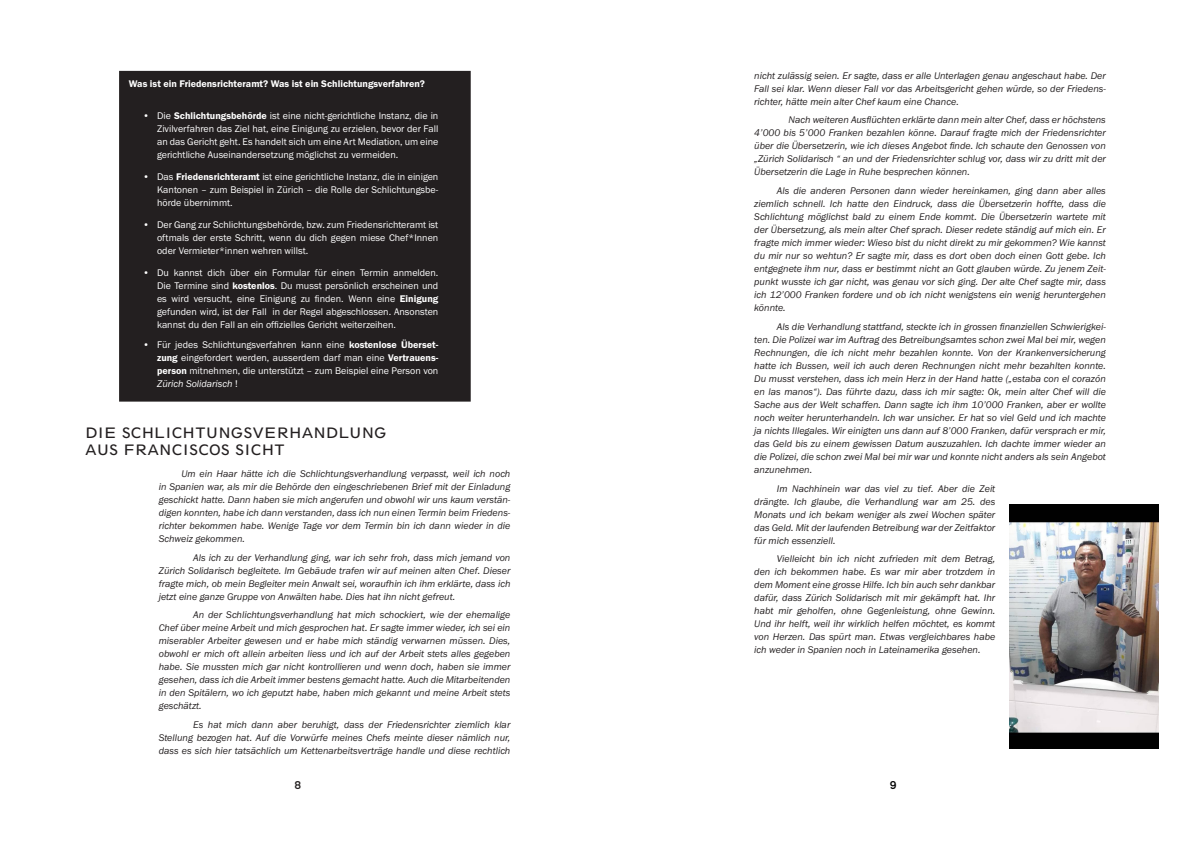
<style>
.page{position:relative;width:1191px;height:842px;background:#fff}
.page>*{position:absolute;margin:0;border:0;box-sizing:border-box;transform-origin:0 0}
.t1{font:15px/17px "Spartan LT Std Book Class";color:#231f20}
.t2{font:500 12px "Transport D";color:#231f20}
.t3{font:500 12px "Transport D";color:#000001}
.t4{font:10px/13px "Franklin Gothic URW Boo Ita";color:#231f20;text-align:justify}
.t5{font:10px/13px "Franklin Gothic URW Boo";color:#fff;text-align:justify}
.t6{font:10px "Franklin Gothic URW Dem";color:#fff}
.t7{font:10px "Franklin Gothic URW Boo Ita";color:#fff}
.s1{font-family:"Franklin Gothic URW Dem"}
.s2{font-family:"Franklin Gothic URW Boo"}
</style>
<div class="page">
<img style="left:1009px;top:505px;width:149px;height:243px">
<div style="left:119px;top:71px;width:352px;height:331px;background:#231f20"></div>
<p class="t6" style="left:129px;top:77px;width:298px">Was ist ein Friedensrichteramt? Was ist ein Schlichtungsverfahren?</p>
<p class="t5" style="left:157px;top:109px;width:283px;text-indent:-14px">• Die <span class="s1">Schlichtungsbehörde</span> ist eine nicht-gerichtliche Instanz, die in Zivilverfahren das Ziel hat, eine Einigung zu erzielen, bevor der Fall an das Gericht geht. Es handelt sich um eine Art Mediation, um eine gerichtliche Auseinandersetzung möglichst zu vermeiden.</p>
<p class="t5" style="left:157px;top:170px;width:283px;text-indent:-14px">• Das <span class="s1">Friedensrichteramt</span> ist eine gerichtliche Instanz, die in einigen Kantonen – zum Beispiel in Zürich – die Rolle der Schlichtungsbe&shy;hörde übernimmt.</p>
<p class="t5" style="left:157px;top:218px;width:283px;text-indent:-14px">• Der Gang zur Schlichtungsbehörde, bzw. zum Friedensrichteramt ist oftmals der erste Schritt, wenn du dich gegen miese Chef*Innen oder Vermieter*innen wehren willst.</p>
<p class="t5" style="left:157px;top:266px;width:283px;text-indent:-14px">• Du kannst dich über ein Formular für einen Termin anmelden.<br>Die Termine sind <span class="s1">kostenlos</span>. Du musst persönlich erscheinen und es wird versucht, eine Einigung zu finden. Wenn eine <span class="s1">Einigung </span>gefunden wird, ist der Fall in der Regel abgeschlossen. Ansonsten kannst du den Fall an ein offizielles Gericht weiterzeihen.</p>
<p class="t5" style="left:157px;top:338px;width:283px;text-indent:-14px">• Für jedes Schlichtungsverfahren kann eine <span class="s1">kostenlose Überset&shy;zung</span> eingefordert werden, ausserdem darf man eine <span class="s1">Vertrauens&shy;person</span> mitnehmen, die unterstützt – zum Beispiel eine Person von</p>
<p class="t7" style="left:157px;top:378px;width:82px">Zürich Solidarisch <span class="s2">!</span></p>
<h1 class="t1" style="left:85px;top:424px;width:303px">DIE SCHLICHTUNGSVERHANDLUNG<br>AUS FRANCISCOS SICHT</h1>
<p class="t4" style="left:159px;top:467px;width:353px;text-indent:23px">Um ein Haar hätte ich die Schlichtungsverhandlung verpasst, weil ich noch in Spanien war, als mir die Behörde den eingeschriebenen Brief mit der Einladung geschickt hatte. Dann haben sie mich angerufen und obwohl wir uns kaum verstän&shy;digen konnten, habe ich dann verstanden, dass ich nun einen Termin beim Friedens&shy;richter bekommen habe. Wenige Tage vor dem Termin bin ich dann wieder in die Schweiz gekommen.</p>
<p class="t4" style="left:159px;top:551px;width:353px;text-indent:34px">Als ich zu der Verhandlung ging, war ich sehr froh, dass mich jemand von Zürich Solidarisch begleitete. Im Gebäude trafen wir auf meinen alten Chef. Dieser fragte mich, ob mein Begleiter mein Anwalt sei, woraufhin ich ihm erklärte, dass ich jetzt eine ganze Gruppe von Anwälten habe. Dies hat ihn nicht gefreut.</p>
<p class="t4" style="left:159px;top:608px;width:353px;text-indent:34px">An der Schlichtungsverhandlung hat mich schockiert, wie der ehemalige Chef über meine Arbeit und mich gesprochen hat. Er sagte immer wieder, ich sei ein miserabler Arbeiter gewesen und er habe mich ständig verwarnen müssen. Dies, obwohl er mich oft allein arbeiten liess und ich auf der Arbeit stets alles gegeben habe. Sie mussten mich gar nicht kontrollieren und wenn doch, haben sie immer gesehen, dass ich die Arbeit immer bestens gemacht hatte. Auch die Mitarbeitenden in den Spitälern, wo ich geputzt habe, haben mich gekannt und meine Arbeit stets geschätzt.</p>
<p class="t4" style="left:159px;top:718px;width:353px;text-indent:34px">Es hat mich dann aber beruhigt, dass der Friedensrichter ziemlich klar Stellung bezogen hat. Auf die Vorwürfe meines Chefs meinte dieser nämlich nur, dass es sich hier tatsächlich um Kettenarbeitsverträge handle und diese rechtlich</p>
<p class="t4" style="left:754px;top:69px;width:353px">nicht zulässig seien. Er sagte, dass er alle Unterlagen genau angeschaut habe. Der Fall sei klar. Wenn dieser Fall vor das Arbeitsgericht gehen würde, so der Friedens&shy;richter, hätte mein alter Chef kaum eine Chance.</p>
<p class="t4" style="left:754px;top:113px;width:353px;text-indent:34px">Nach weiteren Ausflüchten erklärte dann mein alter Chef, dass er höchstens 4’000 bis 5’000 Franken bezahlen könne. Darauf fragte mich der Friedensrichter über die Übersetzerin, wie ich dieses Angebot finde. Ich schaute den Genossen von „Zürich Solidarisch “ an und der Friedensrichter schlug vor, dass wir zu dritt mit der Übersetzerin die Lage in Ruhe besprechen können.</p>
<p class="t4" style="left:754px;top:184px;width:353px;text-indent:23px">Als die anderen Personen dann wieder hereinkamen, ging dann aber alles ziemlich schnell. Ich hatte den Eindruck, dass die Übersetzerin hoffte, dass die Schlichtung möglichst bald zu einem Ende kommt. Die Übersetzerin wartete mit der Übersetzung, als mein alter Chef sprach. Dieser redete ständig auf mich ein. Er fragte mich immer wieder: Wieso bist du nicht direkt zu mir gekommen? Wie kannst du mir nur so wehtun? Er sagte mir, dass es dort oben doch einen Gott gebe. Ich entgegnete ihm nur, dass er bestimmt nicht an Gott glauben würde. Zu jenem Zeit&shy;punkt wusste ich gar nicht, was genau vor sich ging. Der alte Chef sagte mir, dass ich 12’000 Franken fordere und ob ich nicht wenigstens ein wenig heruntergehen könnte.</p>
<p class="t4" style="left:754px;top:320px;width:353px;text-indent:23px">Als die Verhandlung stattfand, steckte ich in grossen finanziellen Schwierigkei&shy;ten. Die Polizei war im Auftrag des Betreibungsamtes schon zwei Mal bei mir, wegen Rechnungen, die ich nicht mehr bezahlen konnte. Von der Krankenversicherung hatte ich Bussen, weil ich auch deren Rechnungen nicht mehr bezahlten konnte.<br>Du musst verstehen, dass ich mein Herz in der Hand hatte („estaba con el corazón en las manos“). Das führte dazu, dass ich mir sagte: Ok, mein alter Chef will die Sache aus der Welt schaffen. Dann sagte ich ihm 10’000 Franken, aber er wollte noch weiter herunterhandeln. Ich war unsicher. Er hat so viel Geld und ich machte ja nichts Illegales. Wir einigten uns dann auf 8’000 Franken, dafür versprach er mir, das Geld bis zu einem gewissen Datum auszuzahlen. Ich dachte immer wieder an die Polizei, die schon zwei Mal bei mir war und konnte nicht anders als sein Angebot anzunehmen.</p>
<p class="t4" style="left:754px;top:481px;width:242px;text-indent:23px">Im Nachhinein war das viel zu tief. Aber die Zeit drängte. Ich glaube, die Verhandlung war am 25. des Monats und ich bekam weniger als zwei Wochen später das Geld. Mit der laufenden Betreibung war der Zeitfaktor für mich essenziell.</p>
<p class="t4" style="left:754px;top:552px;width:242px;text-indent:23px">Vielleicht bin ich nicht zufrieden mit dem Betrag, den ich bekommen habe. Es war mir aber trotzdem in dem Moment eine grosse Hilfe. Ich bin auch sehr dankbar dafür, dass Zürich Solidarisch mit mir gekämpft hat. Ihr habt mir geholfen, ohne Gegenleistung, ohne Gewinn.<br>Und ihr helft, weil ihr wirklich helfen möchtet, es kommt von Herzen. Das spürt man. Etwas vergleichbares habe ich weder in Spanien noch in Lateinamerika gesehen.</p>
<p class="t2" style="left:294px;top:778px;width:9px">8</p>
<p class="t3" style="left:889px;top:778px;width:9px">9</p>
</div>
